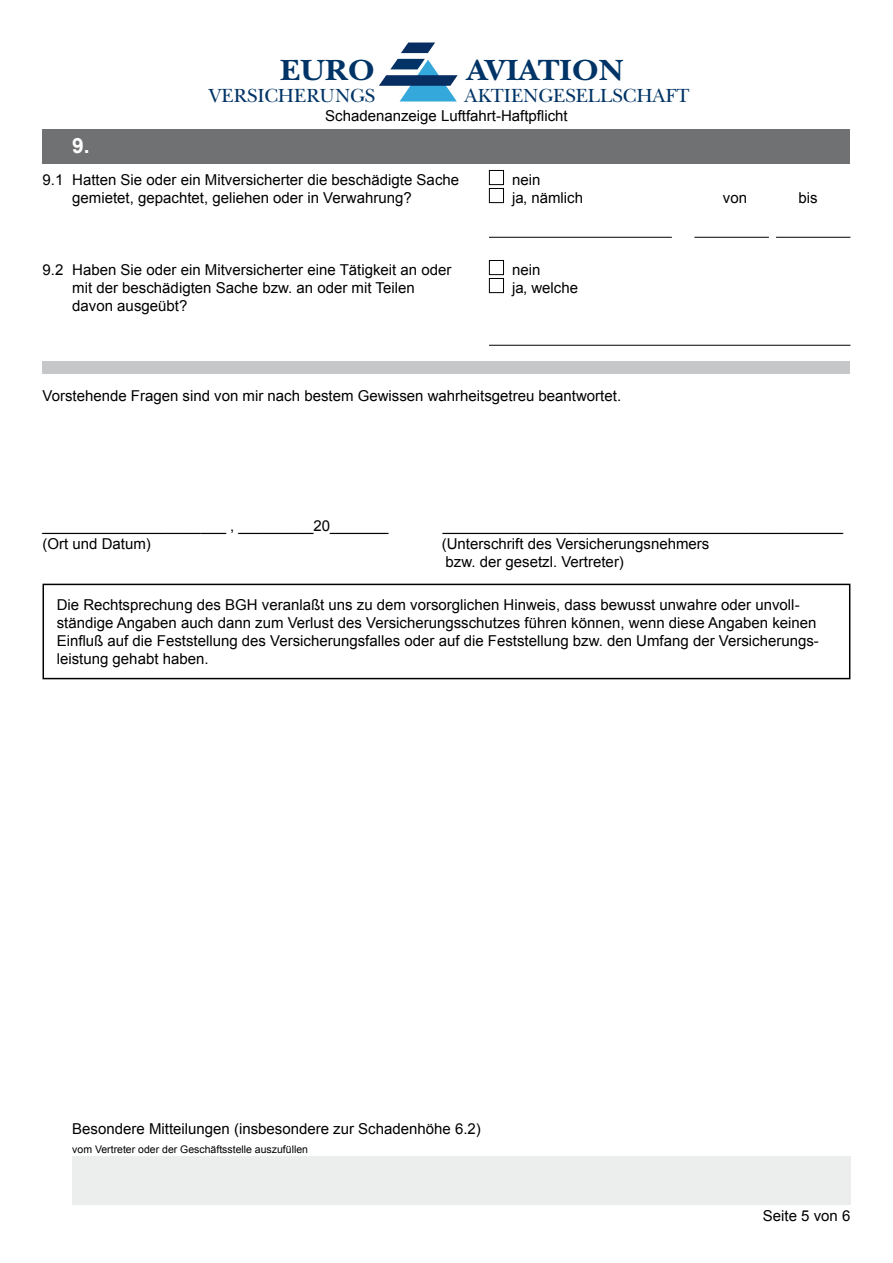
<style>
.page{position:relative;width:893px;height:1263px;background:#fff}
.page>*{position:absolute;margin:0;border:0;box-sizing:border-box;transform-origin:0 0}
.t1{font:700 30.45px "New Baskerville";color:#003466;scale:1.06 1}
.t2{font:700 21px "Arial";color:#fff}
.t3{font:19.8px "New Baskerville";color:#003466}
.t4{font:15px/18px "Arial";color:#000}
.t5{font:10.5px "Arial";color:#000}
</style>
<div class="page">
<svg style="left:401px;top:43px;width:34px;height:10px"></svg>
<svg style="left:379px;top:59px;width:79px;height:42px"></svg>
<div style="left:72px;top:1155px;width:778px;height:49px;background:#eceded"></div>
<div style="left:489px;top:170px;width:15px;height:15px;border:1px solid #000"></div>
<div style="left:489px;top:188px;width:15px;height:15px;border:1px solid #000"></div>
<div style="left:489px;top:260px;width:15px;height:15px;border:1px solid #000"></div>
<div style="left:489px;top:278px;width:15px;height:15px;border:1px solid #000"></div>
<div style="left:43px;top:361px;width:807px;height:13px;background:#c6c7c8"></div>
<hr style="left:489px;top:237px;width:183px;height:1px;background:#000">
<hr style="left:489px;top:345px;width:361px;height:1px;background:#000">
<hr style="left:694px;top:237px;width:75px;height:1px;background:#000">
<hr style="left:776px;top:237px;width:74px;height:1px;background:#000">
<div style="left:43px;top:584px;width:807px;height:95px;border:2px solid #000"></div>
<div style="left:43px;top:130px;width:807px;height:34px;background:#707172"></div>
<h2 class="t2" style="left:72px;top:132px;width:19px">9.</h2>
<h1 class="t1" style="left:280px;top:53px;width:91px">EURO</h1>
<h1 class="t1" style="left:467px;top:53px;width:150px">AVIATION</h1>
<h3 class="t3" style="left:209px;top:84px;width:168px">VERSICHERUNGS</h3>
<h3 class="t3" style="left:465px;top:84px;width:226px">AKTIENGESELLSCHAFT</h3>
<p class="t4" style="left:325px;top:107px;width:244px">Schadenanzeige Luftfahrt-Haftpflicht</p>
<p class="t4" style="left:43px;top:171px;width:418px">9.1 Hatten Sie oder ein Mitversicherter die beschädigte Sache</p>
<p class="t4" style="left:512px;top:171px;width:30px">nein</p>
<p class="t4" style="left:72px;top:189px;width:341px">gemietet, gepachtet, geliehen oder in Verwahrung?</p>
<p class="t4" style="left:512px;top:189px;width:72px">ja, nämlich</p>
<p class="t4" style="left:723px;top:189px;width:26px">von</p>
<p class="t4" style="left:799px;top:189px;width:21px">bis</p>
<p class="t4" style="left:43px;top:261px;width:410px">9.2 Haben Sie oder ein Mitversicherter eine Tätigkeit an oder</p>
<p class="t4" style="left:512px;top:261px;width:30px">nein</p>
<p class="t4" style="left:72px;top:279px;width:344px">mit der beschädigten Sache bzw. an oder mit Teilen</p>
<p class="t4" style="left:512px;top:279px;width:67px">ja, welche</p>
<p class="t4" style="left:72px;top:297px;width:117px">davon ausgeübt?</p>
<p class="t4" style="left:43px;top:387px;width:580px">Vorstehende Fragen sind von mir nach bestem Gewissen wahrheitsgetreu beantwortet.</p>
<p class="t4" style="left:43px;top:517px;width:348px">______________________ , _________20_______</p>
<p class="t4" style="left:443px;top:517px;width:402px">________________________________________________</p>
<p class="t4" style="left:43px;top:535px;width:110px">(Ort und Datum)</p>
<p class="t4" style="left:442px;top:535px;width:269px">(Unterschrift des Versicherungsnehmers bzw. der gesetzl. Vertreter)</p>
<p class="t4" style="left:57px;top:596px;width:764px">Die Rechtsprechung des BGH veranlaßt uns zu dem vorsorglichen Hinweis, dass bewusst unwahre oder unvoll&shy;ständige Angaben auch dann zum Verlust des Versicherungsschutzes führen können, wenn diese Angaben keinen Einfluß auf die Feststellung des Versicherungsfalles oder auf die Feststellung bzw. den Umfang der Versicherungs&shy;leistung gehabt haben.</p>
<p class="t4" style="left:72px;top:1119px;width:410px">Besondere Mitteilungen (insbesondere zur Schadenhöhe 6.2)</p>
<p class="t5" style="left:72px;top:1142px;width:237px">vom Vertreter oder der Geschäftsstelle auszufüllen</p>
<p class="t4" style="left:763px;top:1207px;width:89px">Seite 5 von 6</p>
</div>
